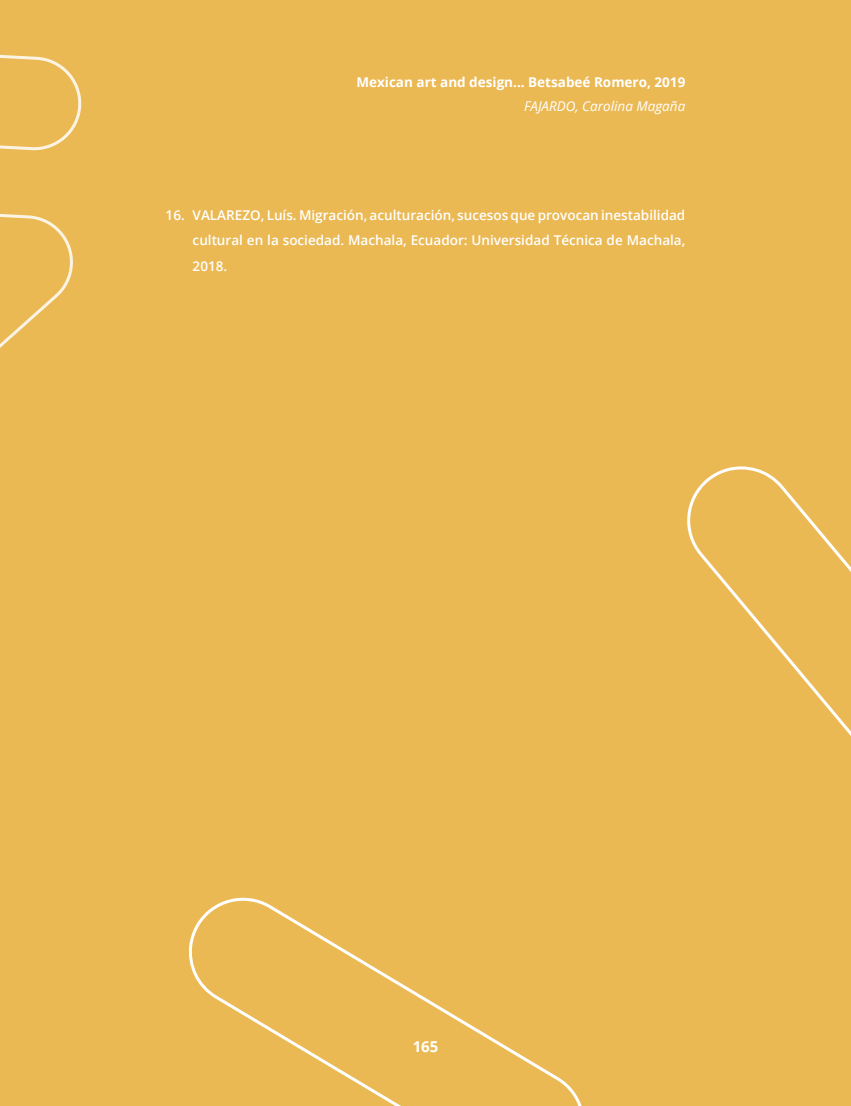
<style>
.page{position:relative;width:851px;height:1106px;background:#fff}
.page>*{position:absolute;margin:0;border:0;box-sizing:border-box;transform-origin:0 0}
.t1{font:700 15px "Open Sans";color:#fff}
.t2{font:600 13.5px/25.5px "Open Sans";color:#fff;text-align:justify}
.t3{font:700 13.5px "Open Sans";color:#fff}
.t4{font:italic 13.5px "Open Sans";color:#fff}
</style>
<div class="page">
<div style="left:0;top:0;width:850px;height:1106px;background:#ebb954"></div>
<svg style="left:188px;top:897px;width:394px;height:209px"></svg>
<svg style="left:687px;top:466px;width:163px;height:269px"></svg>
<svg style="left:0;top:54px;width:81px;height:294px"></svg>
<p class="t3" style="left:356px;top:72px;width:330px">Mexican art and design... Betsabeé Romero, 2019</p>
<p class="t4" style="left:524px;top:97px;width:163px">FAJARDO, Carolina Magaña</p>
<p class="t2" style="left:193px;top:202px;width:494px;text-indent:-27px">16. VALAREZO, Luís. Migración, aculturación, sucesos que provocan inestabilidad cultural en la sociedad. Machala, Ecuador: Universidad Técnica de Machala, 2018.</p>
<p class="t1" style="left:412px;top:1035px;width:27px">165</p>
</div>
